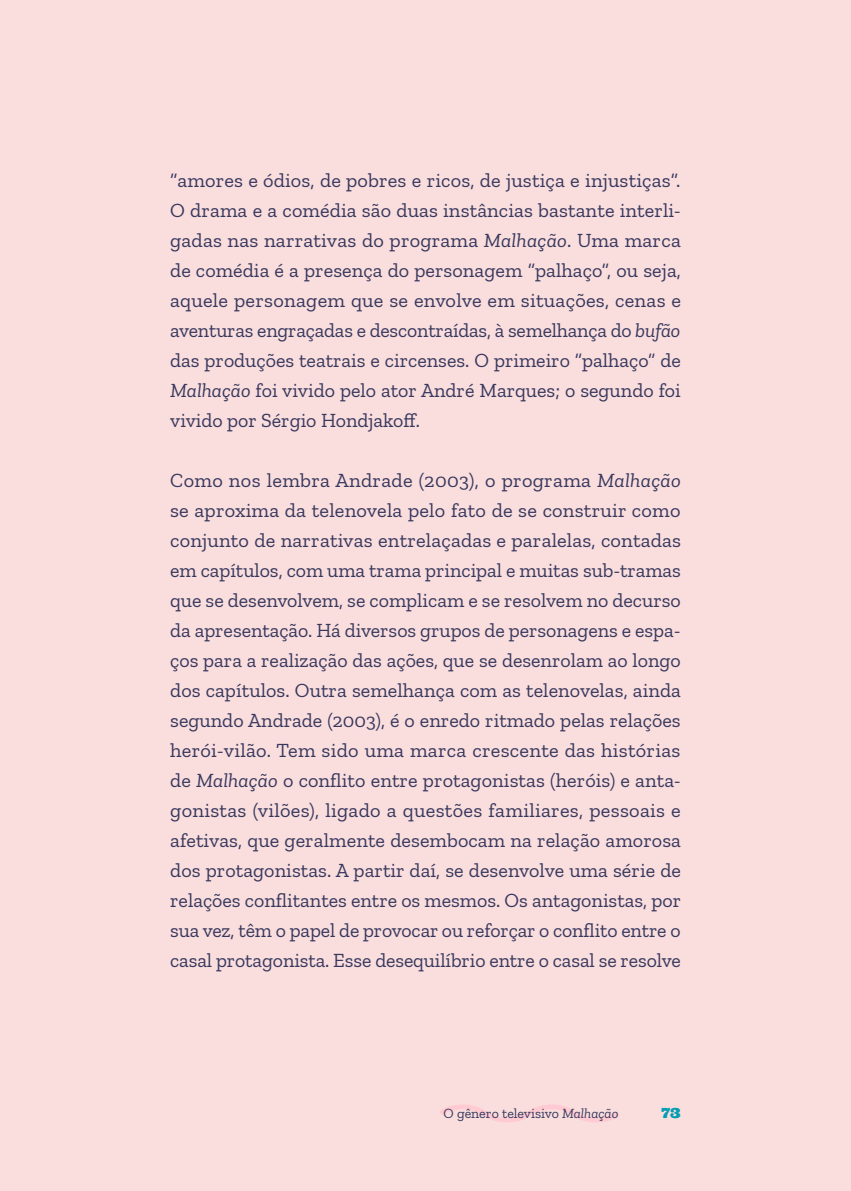
<style>
.page{position:relative;width:851px;height:1191px;background:#fff}
.page>*{position:absolute;margin:0;border:0;box-sizing:border-box;transform-origin:0 0}
.t1{font:20px/30px "Zilla Slab";letter-spacing:-.005em;color:#38385e;text-align:justify}
.t2{font:14px "Zilla Slab";color:#38385e}
.t3{font:14px "Ultra";color:#039eb3}
.s1{font-style:italic}
</style>
<div class="page">
<div style="left:0;top:0;width:850px;height:1191px;background:#fadedd"></div>
<svg style="left:439px;top:1105px;width:181px;height:17px"></svg>
<p class="t1" style="left:170px;top:166px;width:512px">”amores e ódios, de pobres e ricos, de justiça e injustiças”.<br>O drama e a comédia são duas instâncias bastante interli&shy;gadas nas narrativas do programa <span class="s1">Malhação</span>. Uma marca de comédia é a presença do personagem “palhaço”, ou seja, aquele personagem que se envolve em situações, cenas e aventuras engraçadas e descontraídas, à semelhança do <span class="s1">bufão </span>das produções teatrais e circenses. O primeiro “palhaço” de <span class="s1">Malhação</span> foi vivido pelo ator André Marques; o segundo foi vivido por Sérgio Hondjakoff.</p>
<p class="t1" style="left:170px;top:466px;width:512px">Como nos lembra Andrade (2003), o programa <span class="s1">Malhação </span>se aproxima da telenovela pelo fato de se construir como conjunto de narrativas entrelaçadas e paralelas, contadas em capítulos, com uma trama principal e muitas sub-tramas que se desenvolvem, se complicam e se resolvem no decurso da apresentação. Há diversos grupos de personagens e espa&shy;ços para a realização das ações, que se desenrolam ao longo dos capítulos. Outra semelhança com as telenovelas, ainda segundo Andrade (2003), é o enredo ritmado pelas relações herói-vilão. Tem sido uma marca crescente das histórias de <span class="s1">Malhação</span> o conflito entre protagonistas (heróis) e anta&shy;gonistas (vilões), ligado a questões familiares, pessoais e afetivas, que geralmente desembocam na relação amorosa dos protagonistas. A partir daí, se desenvolve uma série de relações conflitantes entre os mesmos. Os antagonistas, por sua vez, têm o papel de provocar ou reforçar o conflito entre o casal protagonista. Esse desequilíbrio entre o casal se resolve</p>
<p class="t2" style="left:443px;top:1105px;width:176px">O gênero televisivo <span class="s1">Malhação</span></p>
<p class="t3" style="left:661px;top:1103px;width:21px">73</p>
</div>
